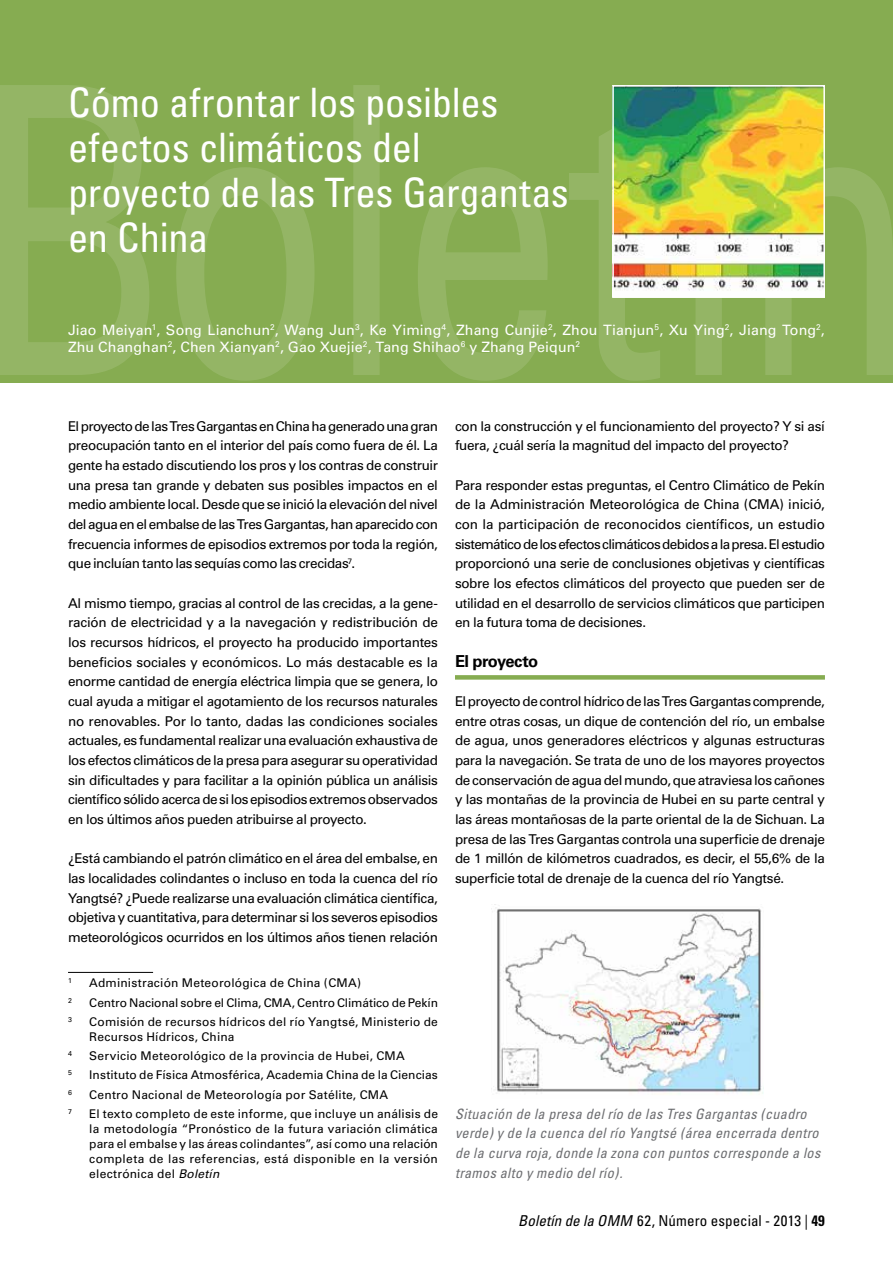
<style>
.page{position:relative;width:893px;height:1263px;background:#fff}
.page>*{position:absolute;margin:0;border:0;box-sizing:border-box;transform-origin:0 0}
.t1{font:condensed 40.5px/45px "Univers";letter-spacing:-.005em;color:#fff}
.t2{font:700 16.5px "Univers";letter-spacing:-.03em;color:#000}
.t3{font:condensed 15px "Univers";letter-spacing:.005em;color:#000}
.t4{font:italic condensed 14.25px/19.6px "Univers";letter-spacing:.025em;color:#6d6e71}
.t5{font:14.25px/17.2px "Univers";letter-spacing:.005em;color:#fff}
.t6{font:13.5px/19.6px "Univers";letter-spacing:-.03em;color:#000;text-align:justify}
.t7{font:12px/15px "Univers";letter-spacing:.015em;color:#000}
.t8{font:12px "Univers";letter-spacing:-.01em;color:#000}
.t9{font:7.05px "Univers";color:#000}
.s1{font-style:italic}
.s2{font-weight:700}
</style>
<div class="page">
<div style="left:0;top:0;width:893px;height:383px;background:#86ac51"></div>
<svg style="left:0;top:85px;width:149px;height:290px"></svg>
<svg style="left:176px;top:167px;width:138px;height:214px"></svg>
<div style="left:353px;top:85px;width:27px;height:290px;background:#94b565"></div>
<svg style="left:418px;top:167px;width:130px;height:214px"></svg>
<svg style="left:569px;top:129px;width:91px;height:252px"></svg>
<div style="left:696px;top:298px;width:26px;height:77px;background:#94b565"></div>
<svg style="left:765px;top:167px;width:128px;height:208px"></svg>
<img style="left:615px;top:88px;width:207px;height:207px">
<div style="left:612px;top:85px;width:213px;height:213px;border:2px solid #fff"></div>
<hr style="left:68px;top:972px;width:85px;height:1px;background:#000">
<div style="left:455px;top:675px;width:370px;height:5px;background:#86ac51"></div>
<img style="left:491px;top:907px;width:273px;height:187px">
<h1 class="t1" style="left:68px;top:80px;width:502px">Cómo afrontar los posibles efectos climáticos del proyecto de las Tres Gargantas en China</h1>
<p class="t5" style="left:68px;top:321px;width:758px">Jiao Meiyan<sup>1</sup>, Song Lianchun<sup>2</sup>, Wang Jun<sup>3</sup>, Ke Yiming<sup>4</sup>, Zhang Cunjie<sup>2</sup>, Zhou Tianjun<sup>5</sup>, Xu Ying<sup>2</sup>, Jiang Tong<sup>2</sup>,<br>Zhu Changhan<sup>2</sup>, Chen Xianyan<sup>2</sup>, Gao Xuejie<sup>2</sup>, Tang Shihao<sup>6</sup> y Zhang Peiqun<sup>2</sup></p>
<p class="t6" style="left:68px;top:416px;width:371px">El proyecto de las Tres Gargantas en China ha generado una gran preocupación tanto en el interior del país como fuera de él. La gente ha estado discutiendo los pros y los contras de construir una presa tan grande y debaten sus posibles impactos en el medio ambiente local. Desde que se inició la elevación del nivel del agua en el embalse de las Tres Gargantas, han aparecido con frecuencia informes de episodios extremos por toda la región, que incluían tanto las sequías como las crecidas<sup>7</sup>.<sup>1,2,3,4,5,6,7</sup></p>
<p class="t6" style="left:68px;top:593px;width:371px">Al mismo tiempo, gracias al control de las crecidas, a la gene&shy;ración de electricidad y a la navegación y redistribución de los recursos hídricos, el proyecto ha producido importantes beneficios sociales y económicos. Lo más destacable es la enorme cantidad de energía eléctrica limpia que se genera, lo cual ayuda a mitigar el agotamiento de los recursos naturales no renovables. Por lo tanto, dadas las condiciones sociales actuales, es fundamental realizar una evaluación exhaustiva de los efectos climáticos de la presa para asegurar su operatividad sin dificultades y para facilitar a la opinión pública un análisis científico sólido acerca de si los episodios extremos observados en los últimos años pueden atribuirse al proyecto.</p>
<p class="t6" style="left:68px;top:849px;width:371px">¿Está cambiando el patrón climático en el área del embalse, en las localidades colindantes o incluso en toda la cuenca del río Yangtsé? ¿Puede realizarse una evaluación climática científica, objetiva y cuantitativa, para determinar si los severos episodios meteorológicos ocurridos en los últimos años tienen relación</p>
<p class="t9" style="left:68px;top:977px;width:5px">1</p>
<p class="t7" style="left:89px;top:976px;width:273px">Administración Meteorológica de China (CMA)</p>
<p class="t9" style="left:68px;top:996px;width:5px">2</p>
<p class="t8" style="left:89px;top:995px;width:350px">Centro Nacional sobre el Clima, CMA, Centro Climático de Pekín</p>
<p class="t9" style="left:68px;top:1015px;width:5px">3</p>
<p class="t7" style="left:89px;top:1014px;width:350px">Comisión de recursos hídricos del río Yangtsé, Ministerio de<br>Recursos Hídricos, China</p>
<p class="t9" style="left:68px;top:1049px;width:5px">4</p>
<p class="t7" style="left:89px;top:1048px;width:317px">Servicio Meteorológico de la provincia de Hubei, CMA</p>
<p class="t9" style="left:68px;top:1069px;width:5px">5</p>
<p class="t7" style="left:89px;top:1068px;width:350px">Instituto de Física Atmosférica, Academia China de la Ciencias</p>
<p class="t9" style="left:68px;top:1088px;width:5px">6</p>
<p class="t7" style="left:89px;top:1087px;width:300px">Centro Nacional de Meteorología por Satélite, CMA</p>
<p class="t9" style="left:68px;top:1107px;width:5px">7</p>
<p class="t7" style="left:89px;top:1106px;width:350px;text-align:justify">El texto completo de este informe, que incluye un análisis de la metodología “Pronóstico de la futura variación climática para el embalse y las áreas colindantes”, así como una relación completa de las referencias, está disponible en la versión electrónica del <span class="s1">Boletín</span></p>
<p class="t6" style="left:455px;top:416px;width:371px">con la construcción y el funcionamiento del proyecto? Y si así fuera, ¿cuál sería la magnitud del impacto del proyecto?</p>
<p class="t6" style="left:455px;top:475px;width:371px">Para responder estas preguntas, el Centro Climático de Pekín de la Administración Meteorológica de China (CMA) inició, con la participación de reconocidos científicos, un estudio sistemático de los efectos climáticos debidos a la presa. El estudio proporcionó una serie de conclusiones objetivas y científicas sobre los efectos climáticos del proyecto que pueden ser de utilidad en el desarrollo de servicios climáticos que participen en la futura toma de decisiones.</p>
<p class="t2" style="left:455px;top:651px;width:85px">El proyecto</p>
<p class="t6" style="left:455px;top:691px;width:371px">El proyecto de control hídrico de las Tres Gargantas comprende, entre otras cosas, un dique de contención del río, un embalse de agua, unos generadores eléctricos y algunas estructuras para la navegación. Se trata de uno de los mayores proyectos de conservación de agua del mundo, que atraviesa los cañones y las montañas de la provincia de Hubei en su parte central y las áreas montañosas de la parte oriental de la de Sichuan. La presa de las Tres Gargantas controla una superficie de drenaje de 1 millón de kilómetros cuadrados, es decir, el 55,6% de la superficie total de drenaje de la cuenca del río Yangtsé.</p>
<p class="t4" style="left:455px;top:1103px;width:367px">Situación de la presa del río de las Tres Gargantas (cuadro verde) y de la cuenca del río Yangtsé (área encerrada dentro de la curva roja, donde la zona con puntos corresponde a los tramos alto y medio del río).</p>
<p class="t3" style="left:518px;top:1211px;width:308px"><span class="s1">Boletín de la OMM</span> 62, Número especial - 2013 | <span class="s2">49</span></p>
</div>
